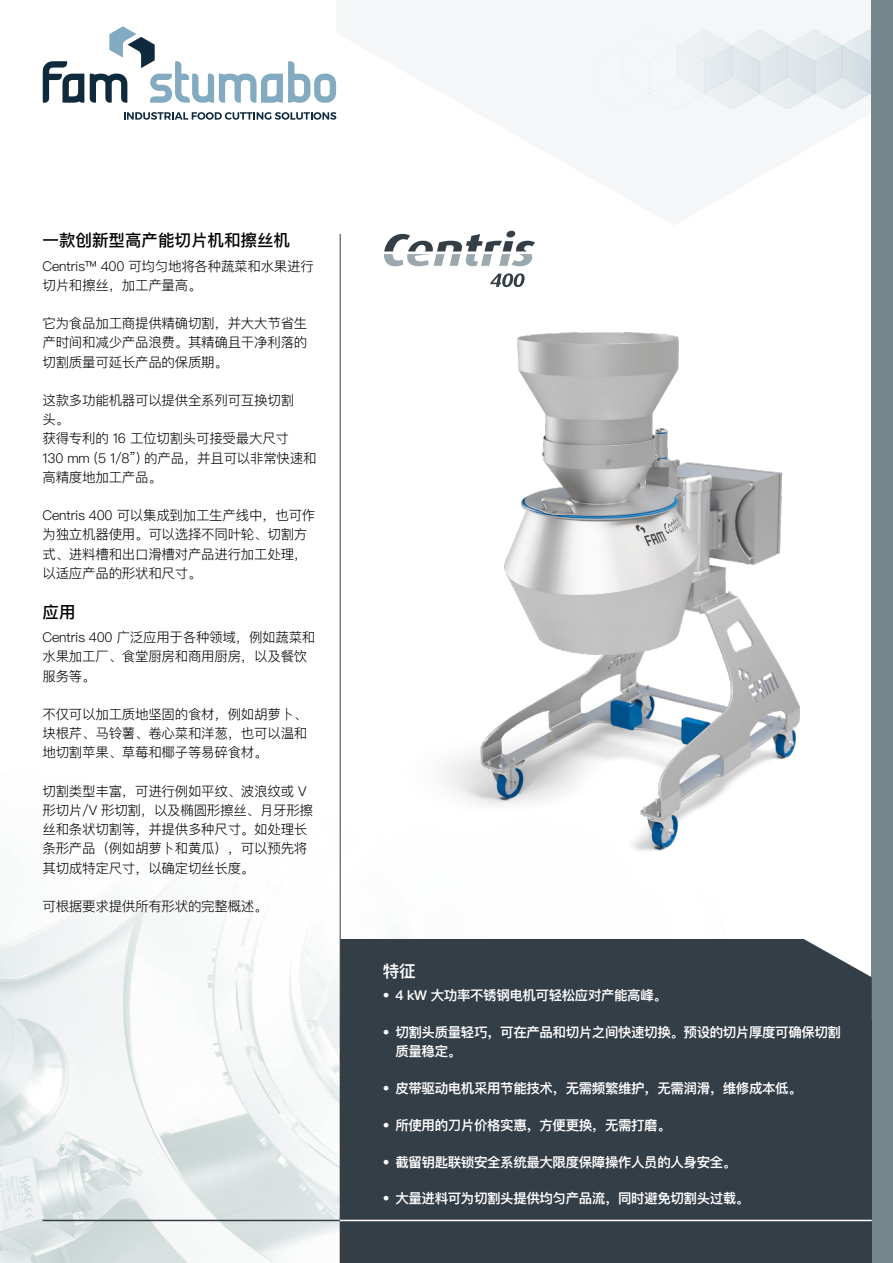
<style>
.page{position:relative;width:893px;height:1263px;background:#fff}
.page>*{position:absolute;margin:0;border:0;box-sizing:border-box;transform-origin:0 0}
.Titel{font:500 16.5px "Ping Fang SC";color:#000}
.Titel_Wit{font:600 16.5px "Ping Fang SC";color:#fff}
.Txt{font:300 13.5px/19.2px "Ping Fang SC";letter-spacing:-.02em;color:#000}
.Txt_Wit{font:600 13.5px/18.5px "Ping Fang SC";letter-spacing:-.03em;color:#fff}
</style>
<div class="page">
<img style="left:0;top:69px;width:872px;height:1194px">
<svg style="left:336px;top:0;width:536px;height:225px;fill:#f4f6f7"></svg>
<img style="left:594px;top:27px;width:278px;height:81px">
<div style="left:872px;top:0;width:21px;height:1263px;background:#74868b"></div>
<svg style="left:43px;top:61px;width:41px;height:42px"></svg>
<svg style="left:90px;top:26px;width:246px;height:77px"></svg>
<svg style="left:124px;top:112px;width:212px;height:8px"></svg>
<img style="left:405px;top:332px;width:395px;height:521px">
<hr style="left:340px;top:234px;width:1px;height:1029px;background:#343e47">
<hr style="left:43px;top:1220px;width:297px;height:1px;background:#343e47">
<div style="left:340px;top:1020px;width:532px;height:243px;background:#343e47"></div>
<div style="left:340px;top:939px;width:532px;height:81px;background:#343e47"></div>
<hr style="left:340px;top:1220px;width:532px;height:1px;background:#fff">
<svg style="left:490px;top:273px;width:35px;height:14px"></svg>
<svg style="left:384px;top:231px;width:151px;height:35px"></svg>
<p class="Titel" style="left:43px;top:230px;width:249px">一款创新型高产能切片机和擦丝机</p>
<p class="Txt" style="left:43px;top:256px;width:273px">Centris™ 400 可均匀地将各种蔬菜和水果进行切片和擦丝，加工产量高。</p>
<p class="Txt" style="left:43px;top:314px;width:266px;text-align:justify">它为食品加工商提供精确切割，并大大节省生产时间和减少产品浪费。其精确且干净利落的切割质量可延长产品的保质期。</p>
<p class="Txt" style="left:43px;top:390px;width:253px">这款多功能机器可以提供全系列可互换切割头。</p>
<p class="Txt" style="left:43px;top:429px;width:276px">获得专利的 16 工位切割头可接受最大尺寸<br>130 mm (5 1/8”) 的产品，并且可以非常快速和高精度地加工产品。</p>
<p class="Txt" style="left:43px;top:506px;width:274px">Centris 400 可以集成到加工生产线中，也可作为独立机器使用。可以选择不同叶轮、切割方式、进料槽和出口滑槽对产品进行加工处理，以适应产品的形状和尺寸。</p>
<p class="Titel" style="left:43px;top:601px;width:34px">应用</p>
<p class="Txt" style="left:43px;top:628px;width:274px">Centris 400 广泛应用于各种领域，例如蔬菜和水果加工厂、食堂厨房和商用厨房，以及餐饮服务等。</p>
<p class="Txt" style="left:43px;top:704px;width:266px;text-align:justify">不仅可以加工质地坚固的食材，例如胡萝卜、块根芹、马铃薯、卷心菜和洋葱，也可以温和地切割苹果、草莓和椰子等易碎食材。</p>
<p class="Txt" style="left:43px;top:781px;width:272px">切割类型丰富，可进行例如平纹、波浪纹或 V形切片/V 形切割，以及椭圆形擦丝、月牙形擦丝和条状切割等，并提供多种尺寸。如处理长条形产品（例如胡萝卜和黄瓜），可以预先将其切成特定尺寸，以确定切丝长度。</p>
<p class="Txt" style="left:43px;top:896px;width:227px">可根据要求提供所有形状的完整概述。</p>
<p class="Titel_Wit" style="left:383px;top:960px;width:34px">特征</p>
<p class="Txt_Wit" style="left:383px;top:986px;width:286px">• 4 kW 大功率不锈钢电机可轻松应对产能高峰。</p>
<p class="Txt_Wit" style="left:395px;top:1023px;width:447px;text-indent:-13px">• 切割头质量轻巧，可在产品和切片之间快速切换。预设的切片厚度可确保切割质量稳定。</p>
<p class="Txt_Wit" style="left:383px;top:1078px;width:421px">• 皮带驱动电机采用节能技术，无需频繁维护，无需润滑，维修成本低。</p>
<p class="Txt_Wit" style="left:383px;top:1115px;width:290px">• 所使用的刀片价格实惠，方便更换，无需打磨。</p>
<p class="Txt_Wit" style="left:383px;top:1152px;width:355px">• 截留钥匙联锁安全系统最大限度保障操作人员的人身安全。</p>
<p class="Txt_Wit" style="left:383px;top:1189px;width:368px">• 大量进料可为切割头提供均匀产品流，同时避免切割头过载。</p>
</div>
